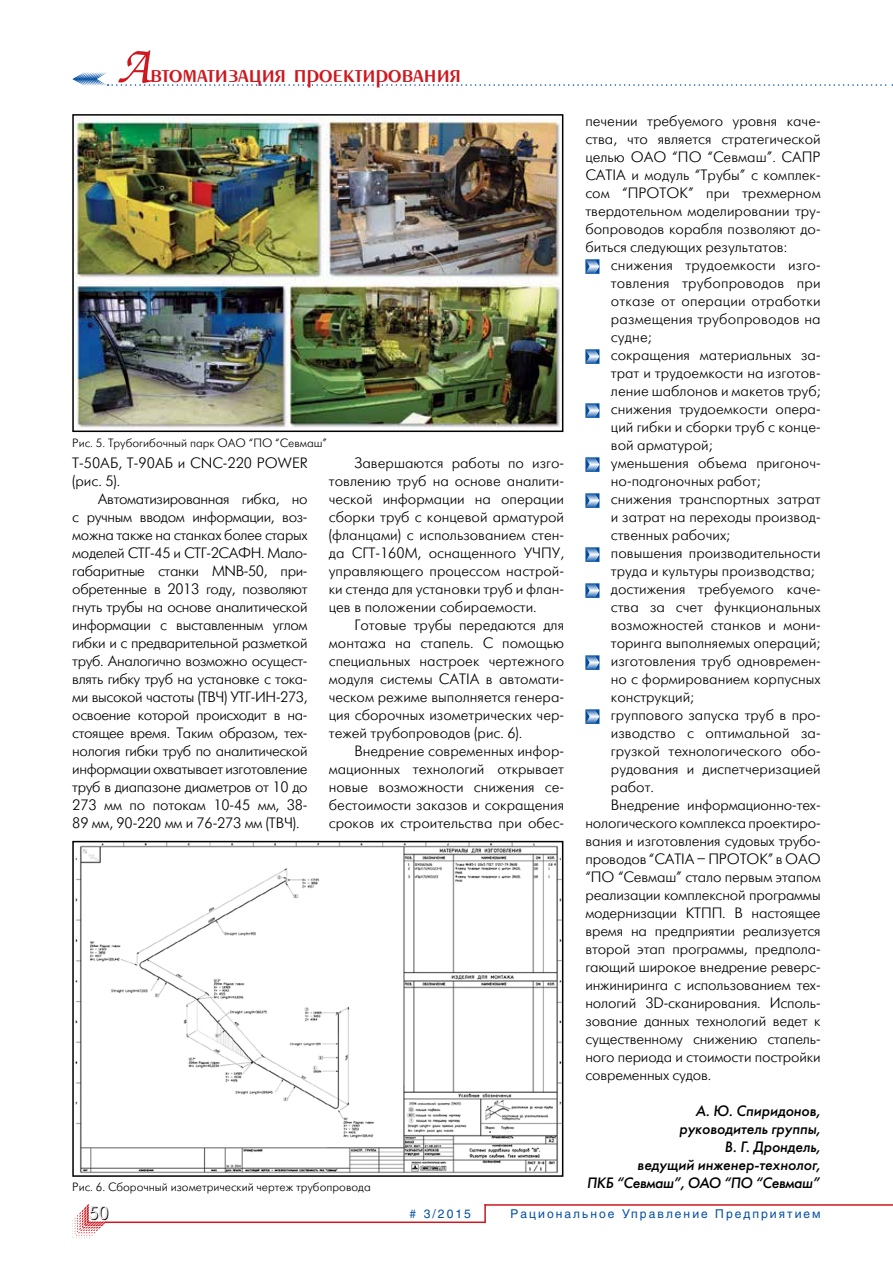
<style>
.page{position:relative;width:893px;height:1263px;background:#fff}
.page>*{position:absolute;margin:0;border:0;box-sizing:border-box;transform-origin:0 0}
.t1{font:27px "Penta Demi";color:#ce171e}
.t2{font:18px "Futuris Shadow C";color:#000}
.t3{font:15px/18px "Futuris Light C";color:#000;text-align:justify}
.t4{font:italic 15px/18px "Futuris C";color:#000;text-align:right}
.t5{font:italic 15px "Futuris C";letter-spacing:-.025em;color:#000}
.t6{font:12px "Futuris Light C";color:#000}
.t7{font:12px "Helios";letter-spacing:.17em;color:#034ea2}
.s1{font-family:"Zapf Chancery C";font-size:54px}
</style>
<div class="page">
<svg style="left:72px;top:1204px;width:34px;height:34px"></svg>
<svg style="left:484px;top:1206px;width:2px;height:15px"></svg>
<hr style="left:105px;top:1221px;width:381px;height:2px;background:#ce171e">
<hr style="left:484px;top:1204px;width:409px;height:2px;background:#ce171e">
<svg style="left:72px;top:72px;width:821px;height:14px"></svg>
<svg style="left:585px;top:259px;width:14px;height:15px"></svg>
<svg style="left:585px;top:349px;width:14px;height:15px"></svg>
<svg style="left:585px;top:403px;width:14px;height:15px"></svg>
<svg style="left:585px;top:457px;width:14px;height:15px"></svg>
<svg style="left:585px;top:493px;width:14px;height:15px"></svg>
<svg style="left:585px;top:547px;width:14px;height:15px"></svg>
<svg style="left:585px;top:583px;width:14px;height:15px"></svg>
<svg style="left:585px;top:655px;width:14px;height:15px"></svg>
<svg style="left:585px;top:709px;width:14px;height:15px"></svg>
<img style="left:75px;top:117px;width:485px;height:311px">
<div style="left:72px;top:114px;width:491px;height:318px;border:2px solid #000"></div>
<img style="left:75px;top:844px;width:485px;height:330px">
<div style="left:72px;top:841px;width:491px;height:336px;border:2px solid #000"></div>
<h1 class="t1" style="left:117px;top:60px;width:346px"><span class="s1">А</span>втоматизация проектирования</h1>
<p class="t6" style="left:72px;top:437px;width:256px">Рис. 5. Трубогибочный парк ОАО “ПО “Севмаш”</p>
<p class="t3" style="left:72px;top:454px;width:237px">Т-50АБ, Т-90АБ и CNC-220 POWER (рис. 5).</p>
<p class="t3" style="left:72px;top:490px;width:237px;text-indent:26px">Автоматизированная гибка, но с ручным вводом информации, воз&shy;можна также на станках более старых моделей СТГ-45 и СТГ-2САФН. Мало&shy;габаритные станки MNB-50, при&shy;обретенные в 2013 году, позволяют гнуть трубы на основе аналитической информации с выставленным углом гибки и с предварительной разметкой труб. Аналогично возможно осущест&shy;влять гибку труб на установке с тока&shy;ми высокой частоты (ТВЧ) УТГ-ИН-273, освоение которой происходит в на&shy;стоящее время. Таким образом, тех&shy;нология гибки труб по аналитической информации охватывает изготовление труб в диапазоне диаметров от 10 до 273 мм по потокам 10-45 мм, 38- 89 мм, 90-220 мм и 76-273 мм (ТВЧ).</p>
<p class="t3" style="left:329px;top:454px;width:237px;text-indent:26px">Завершаются работы по изго&shy;товлению труб на основе аналити&shy;ческой информации на операции сборки труб с концевой арматурой (фланцами) с использованием стен&shy;да СГТ-160М, оснащенного УЧПУ, управляющего процессом настрой&shy;ки стенда для установки труб и флан&shy;цев в положении собираемости.</p>
<p class="t3" style="left:329px;top:616px;width:237px;text-indent:26px">Готовые трубы передаются для монтажа на стапель. С помощью специальных настроек чертежного модуля системы CATIA в автомати&shy;ческом режиме выполняется генера&shy;ция сборочных изометрических чер&shy;тежей трубопроводов (рис. 6).</p>
<p class="t3" style="left:329px;top:742px;width:237px;text-indent:26px">Внедрение современных инфор&shy;мационных технологий открывает новые возможности снижения се&shy;бестоимости заказов и сокращения сроков их строительства при обес-</p>
<p class="t3" style="left:585px;top:112px;width:237px">печении требуемого уровня каче&shy;ства, что является стратегической целью ОАО “ПО “Севмаш”. САПР CATIA и модуль “Трубы” с комплек&shy;сом “ПРОТОК” при трехмерном твердотельном моделировании тру&shy;бопроводов корабля позволяют до&shy;биться следующих результатов:</p>
<p class="t3" style="left:611px;top:256px;width:211px">снижения трудоемкости изго-</p>
<p class="t3" style="left:611px;top:274px;width:211px">товления трубопроводов при</p>
<p class="t3" style="left:611px;top:292px;width:211px">отказе от операции отработки</p>
<p class="t3" style="left:611px;top:310px;width:211px">размещения трубопроводов на</p>
<p class="t3" style="left:611px;top:328px;width:42px">судне;</p>
<p class="t3" style="left:611px;top:346px;width:211px">сокращения материальных за-</p>
<p class="t3" style="left:611px;top:364px;width:211px">трат и трудоемкости на изготов-</p>
<p class="t3" style="left:611px;top:382px;width:211px">ление шаблонов и макетов труб;</p>
<p class="t3" style="left:611px;top:400px;width:211px">снижения трудоемкости опера-</p>
<p class="t3" style="left:611px;top:418px;width:211px">ций гибки и сборки труб с конце-</p>
<p class="t3" style="left:611px;top:436px;width:103px">вой арматурой;</p>
<p class="t3" style="left:611px;top:454px;width:211px">уменьшения объема пригоноч-</p>
<p class="t3" style="left:611px;top:472px;width:151px">но-подгоночных работ;</p>
<p class="t3" style="left:611px;top:490px;width:211px">снижения транспортных затрат</p>
<p class="t3" style="left:611px;top:508px;width:211px">и затрат на переходы производ-</p>
<p class="t3" style="left:611px;top:526px;width:121px">ственных рабочих;</p>
<p class="t3" style="left:611px;top:544px;width:211px">повышения производительности</p>
<p class="t3" style="left:611px;top:562px;width:205px">труда и культуры производства;</p>
<p class="t3" style="left:611px;top:580px;width:211px">достижения требуемого каче-</p>
<p class="t3" style="left:611px;top:598px;width:211px">ства за счет функциональных</p>
<p class="t3" style="left:611px;top:616px;width:211px">возможностей станков и мони-</p>
<p class="t3" style="left:611px;top:634px;width:211px">торинга выполняемых операций;</p>
<p class="t3" style="left:611px;top:652px;width:211px">изготовления труб одновремен-</p>
<p class="t3" style="left:611px;top:670px;width:211px">но с формированием корпусных</p>
<p class="t3" style="left:611px;top:688px;width:85px">конструкций;</p>
<p class="t3" style="left:611px;top:706px;width:211px">группового запуска труб в про-</p>
<p class="t3" style="left:611px;top:724px;width:211px">изводство с оптимальной за-</p>
<p class="t3" style="left:611px;top:742px;width:211px">грузкой технологического обо-</p>
<p class="t3" style="left:611px;top:760px;width:211px">рудования и диспетчеризацией</p>
<p class="t3" style="left:611px;top:778px;width:45px">работ.</p>
<p class="t3" style="left:611px;top:796px;width:211px">Внедрение информационно-тех-</p>
<p class="t3" style="left:585px;top:814px;width:237px">нологического комплекса проектиро-</p>
<p class="t3" style="left:585px;top:832px;width:237px">вания и изготовления судовых трубо-</p>
<p class="t3" style="left:585px;top:850px;width:237px">проводов “CATIA – ПРОТОК” в ОАО</p>
<p class="t3" style="left:585px;top:868px;width:237px">“ПО “Севмаш” стало первым этапом</p>
<p class="t3" style="left:585px;top:886px;width:237px">реализации комплексной программы</p>
<p class="t3" style="left:585px;top:904px;width:237px">модернизации КТПП. В настоящее</p>
<p class="t3" style="left:585px;top:922px;width:237px">время на предприятии реализуется</p>
<p class="t3" style="left:585px;top:940px;width:237px">второй этап программы, предпола-</p>
<p class="t3" style="left:585px;top:958px;width:237px">гающий широкое внедрение реверс-</p>
<p class="t3" style="left:585px;top:976px;width:237px">инжиниринга с использованием тех-</p>
<p class="t3" style="left:585px;top:994px;width:237px">нологий 3D-сканирования. Исполь-</p>
<p class="t3" style="left:585px;top:1012px;width:237px">зование данных технологий ведет к</p>
<p class="t3" style="left:585px;top:1030px;width:237px">существенному снижению стапель-</p>
<p class="t3" style="left:585px;top:1048px;width:237px">ного периода и стоимости постройки</p>
<p class="t3" style="left:585px;top:1066px;width:127px">современных судов.</p>
<p class="t4" style="left:637px;top:1102px;width:185px">А. Ю. Спиридонов, руководитель группы,<br>В. Г. Дрондель,<br>ведущий инженер-технолог,</p>
<p class="t6" style="left:72px;top:1180px;width:300px">Рис. 6. Сборочный изометрический чертеж трубопровода</p>
<p class="t5" style="left:587px;top:1174px;width:235px">ПКБ “Севмаш”, ОАО “ПО “Севмаш”</p>
<p class="t2" style="left:89px;top:1204px;width:21px">50</p>
<p class="t7" style="left:510px;top:1207px;width:312px">Рациональное Управление Предприятием</p>
<p class="t7" style="left:410px;top:1207px;width:63px"># 3/2015</p>
</div>
